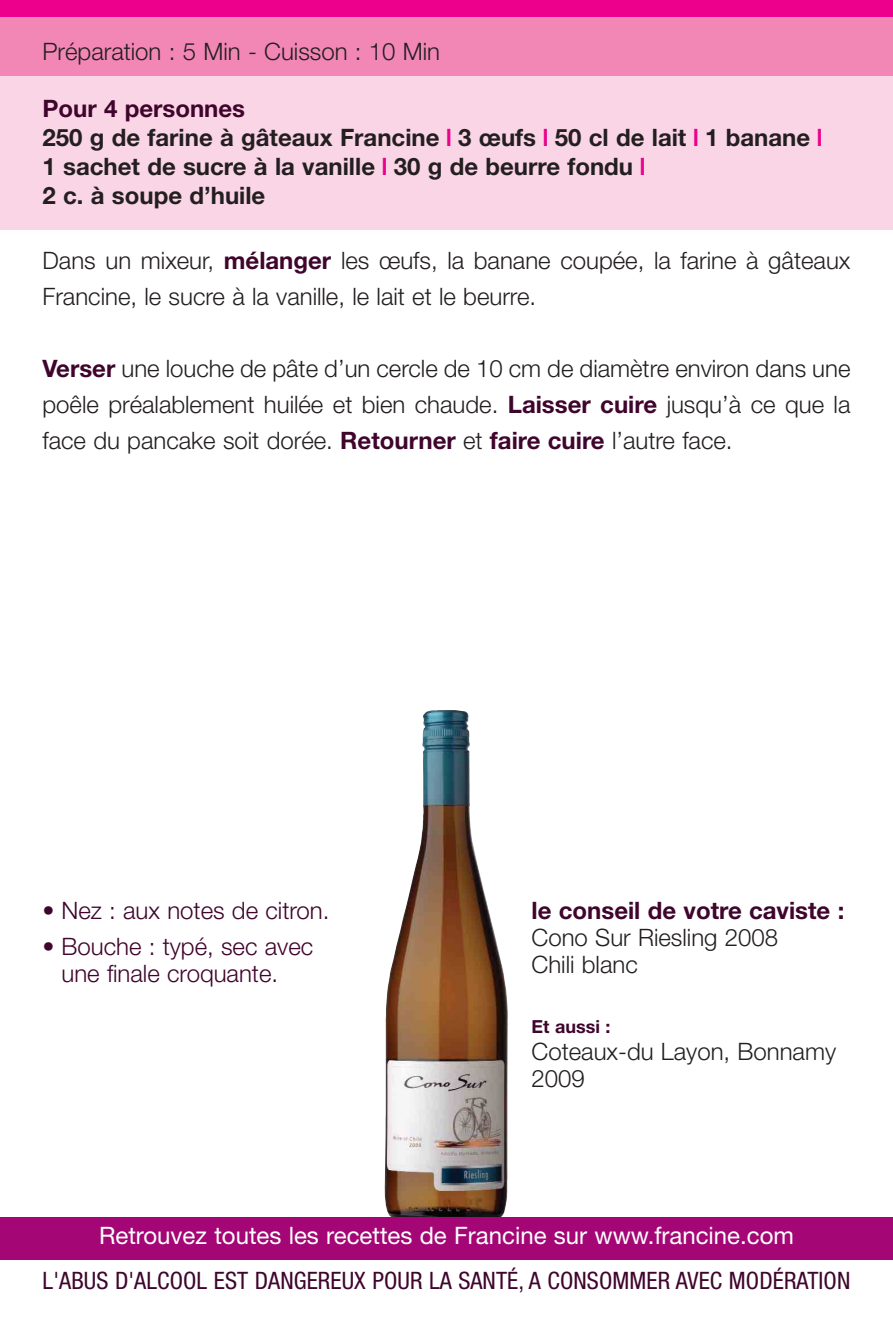
<style>
.page{position:relative;width:893px;height:1319px;background:#fff}
.page>*{position:absolute;margin:0;border:0;box-sizing:border-box;transform-origin:0 0}
.t1{font:300 24px/36px "Helvetica Neue";color:#231f20}
.t2{font:700 24px/28.8px "Helvetica Neue";color:#231f20}
.t3{font:condensed 24px "Helvetica Neue";letter-spacing:.005em;color:#3f052c}
.t4{font:300 24px/27px "Helvetica Neue";color:#3f052c}
.t5{font:24px "Helvetica Neue";color:#fff}
.t6{font:700 24px "Helvetica Neue";color:#3f052c}
.t7{font:700 18px "Helvetica Neue";color:#3f052c}
.s1{color:#3f052c}
.s2{color:#ec008c}
.s3{font-weight:700;color:#3f052c}
</style>
<div class="page">
<img style="left:384px;top:710px;width:124px;height:506px">
<div style="left:0;top:0;width:893px;height:17px;background:#ec008c"></div>
<div style="left:0;top:17px;width:893px;height:60px;background:#f287b6"></div>
<div style="left:0;top:77px;width:893px;height:153px;background:#fad5e5"></div>
<div style="left:0;top:1216px;width:893px;height:43px;background:#a40675"></div>
<p class="t1" style="left:43px;top:35px;width:399px">Préparation : 5 Min - Cuisson : 10 Min</p>
<p class="t2" style="left:43px;top:96px;width:781px"><span class="s1">Pour 4 personnes<br></span>250 g de farine à gâteaux Francine <span class="s2">l</span> 3 œufs <span class="s2">l</span> 50 cl de lait <span class="s2">l</span> 1 banane <span class="s2">l </span>1 sachet de sucre à la vanille <span class="s2">l</span> 30 g de beurre fondu <span class="s2">l<br></span>2 c. à soupe d’huile</p>
<p class="t1" style="left:43px;top:244px;width:809px">Dans un mixeur, <span class="s3">mélanger</span> les œufs, la banane coupée, la farine à gâteaux<br>Francine, le sucre à la vanille, le lait et le beurre.</p>
<p class="t1" style="left:43px;top:352px;width:809px;text-align:justify"><span class="s3">Verser</span> une louche de pâte d’un cercle de 10 cm de diamètre environ dans une poêle préalablement huilée et bien chaude. <span class="s3">Laisser cuire</span> jusqu’à ce que la face du pancake soit dorée. <span class="s3">Retourner</span> et <span class="s3">faire cuire</span> l’autre face.</p>
<p class="t4" style="left:43px;top:899px;width:288px">• Nez : aux notes de citron.</p>
<p class="t4" style="left:62px;top:934px;width:253px;text-indent:-19px">• Bouche : typé, sec avec une finale croquante.</p>
<p class="t6" style="left:532px;top:901px;width:314px">le conseil de votre caviste :</p>
<p class="t1" style="left:532px;top:926px;width:248px;line-height:27px">Cono Sur Riesling 2008<br>Chili blanc</p>
<p class="t7" style="left:531px;top:1020px;width:80px">Et aussi :</p>
<p class="t1" style="left:531px;top:1040px;width:306px;line-height:27px">Coteaux-du Layon, Bonnamy<br>2009</p>
<p class="t5" style="left:99px;top:1226px;width:696px">Retrouvez toutes les recettes de Francine sur www.francine.com</p>
<p class="t3" style="left:43px;top:1271px;width:809px">L'ABUS D'ALCOOL EST DANGEREUX POUR LA SANTÉ, A CONSOMMER AVEC MODÉRATION</p>
</div>
